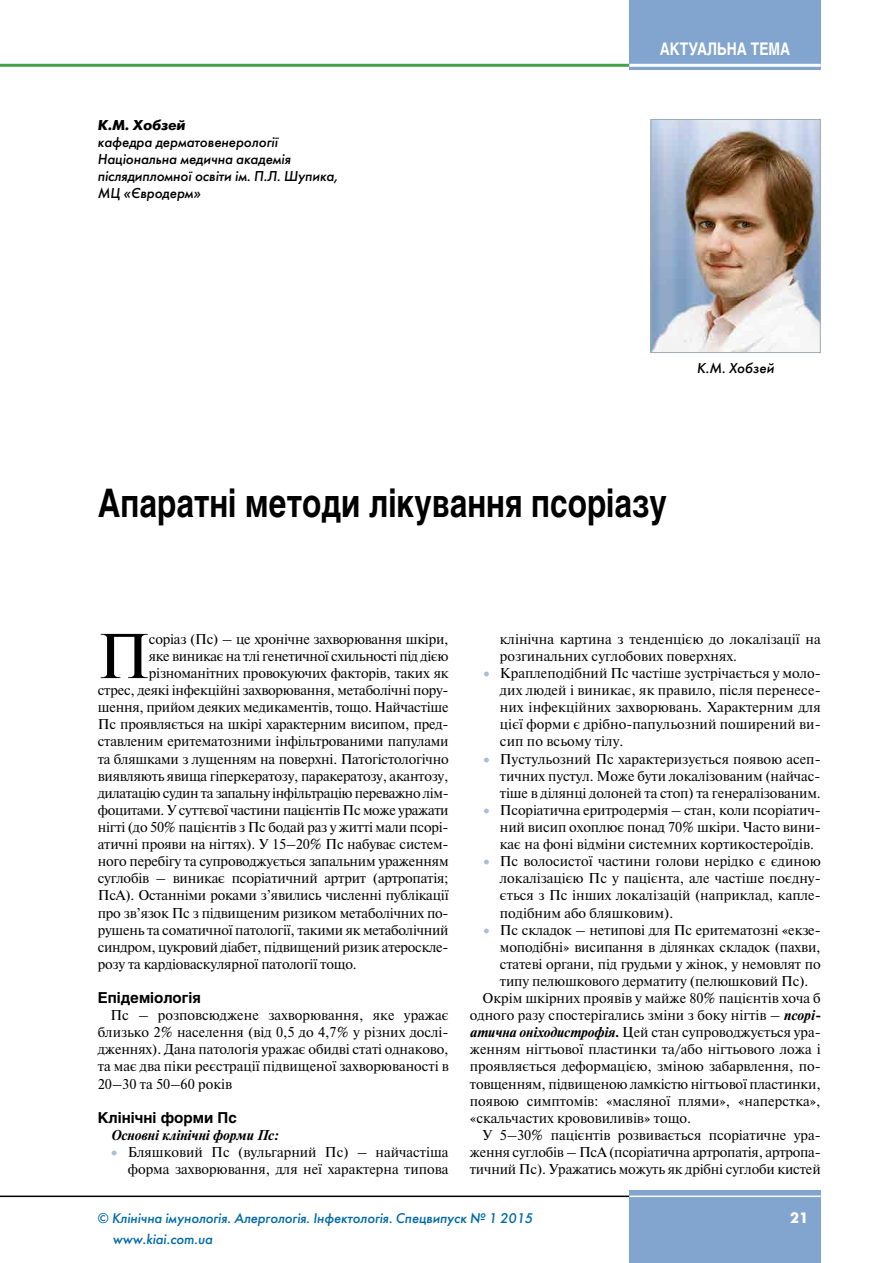
<style>
.page{position:relative;width:893px;height:1263px;background:#fff}
.page>*{position:absolute;margin:0;border:0;box-sizing:border-box;transform-origin:0 0}
.t1{font:63.15px "Newton C";color:#000}
.t2{font:700 39px "Helios";color:#000;scale:.8 1}
.t3{font:700 17.25px "Helios";color:#fff;scale:.8 1}
.t4{font:700 15px "Helios";color:#000}
.t5{font:700 15px "Futuris C";color:#fff}
.t6{font:14.25px/17.1px "Newton C";letter-spacing:-.015em;color:#000;text-align:justify}
.t7{font:italic 14.25px/17.1px "Futuris C";color:#000}
.t8{font:italic 700 14.25px "Newton C";color:#000}
.t9{font:italic 700 14.25px "Futuris C";color:#000}
.t10{font:italic 13.95px "Futuris C";color:#006aa9}
.s1{color:#aabedc}
.s2{font-weight:700;font-style:italic}
</style>
<div class="page">
<div style="left:629px;top:1191px;width:192px;height:72px;background:#81a5ce"></div>
<hr style="left:0;top:1195px;width:629px;height:2px;background:#000">
<hr style="left:629px;top:1195px;width:192px;height:2px;background:#fff">
<div style="left:629px;top:0;width:192px;height:70px;background:#81a5ce"></div>
<hr style="left:0;top:64px;width:629px;height:3px;background:#47a149">
<hr style="left:629px;top:64px;width:192px;height:3px;background:#fff">
<img style="left:653px;top:121px;width:166px;height:230px">
<div style="left:651px;top:119px;width:170px;height:234px;border:1px solid #a0abaf"></div>
<p class="t9" style="left:98px;top:117px;width:89px">К.М. Хобзей</p>
<p class="t7" style="left:98px;top:133px;width:242px">кафедра дерматовенерології<br>Національна медична академія післядипломної освіти ім. П.Л. Шупика,<br>МЦ «Євродерм»</p>
<p class="t3" style="left:660px;top:39px;width:165px">АКТУАЛЬНА ТЕМА</p>
<p class="t7" style="left:697px;top:359px;width:79px">К.М. Хобзей</p>
<h2 class="t2" style="left:98px;top:480px;width:713px">Апаратні методи лікування псоріазу</h2>
<h1 class="t1" style="left:98px;top:622px;width:54px">П</h1>
<p class="t6" style="left:149px;top:630px;width:301px">соріаз (Пс) – це хронічне захворювання шкіри,</p>
<p class="t6" style="left:149px;top:648px;width:301px">яке виникає на тлі генетичної схильності під дією</p>
<p class="t6" style="left:149px;top:665px;width:301px">різноманітних провокуючих факторів, таких як</p>
<p class="t6" style="left:98px;top:682px;width:352px">стрес, деякі інфекційні захворювання, метаболічні пору-</p>
<p class="t6" style="left:98px;top:699px;width:352px">шення, прийом деяких медикаментів, тощо. Найчастіше</p>
<p class="t6" style="left:98px;top:716px;width:352px">Пс проявляється на шкірі характерним висипом, пред-</p>
<p class="t6" style="left:98px;top:733px;width:352px">ставленим еритематозними інфільтрованими папулами</p>
<p class="t6" style="left:98px;top:750px;width:352px">та бляшками з лущенням на поверхні. Патогістологічно</p>
<p class="t6" style="left:98px;top:767px;width:352px">виявляють явища гіперкератозу, паракератозу, акантозу,</p>
<p class="t6" style="left:98px;top:784px;width:352px">дилатацію судин та запальну інфільтрацію переважно лім-</p>
<p class="t6" style="left:98px;top:801px;width:352px">фоцитами. У суттєвої частини пацієнтів Пс може уражати</p>
<p class="t6" style="left:98px;top:819px;width:352px">нігті (до 50% пацієнтів з Пс бодай раз у житті мали псорі-</p>
<p class="t6" style="left:98px;top:836px;width:352px">атичні прояви на нігтях). У 15–20% Пс набуває систем-</p>
<p class="t6" style="left:98px;top:853px;width:352px">ного перебігу та супроводжується запальним ураженням</p>
<p class="t6" style="left:98px;top:870px;width:352px">суглобів – виникає псоріатичний артрит (артропатія;</p>
<p class="t6" style="left:98px;top:887px;width:352px">ПсА). Останніми роками з’явились численні публікації</p>
<p class="t6" style="left:98px;top:904px;width:352px">про зв’язок Пс з підвищеним ризиком метаболічних по-</p>
<p class="t6" style="left:98px;top:921px;width:352px">рушень та соматичної патології, такими як метаболічний</p>
<p class="t6" style="left:98px;top:938px;width:352px">синдром, цукровий діабет, підвищений ризик атероскле-</p>
<p class="t6" style="left:98px;top:955px;width:260px">розу та кардіоваскулярної патології тощо.</p>
<p class="t4" style="left:98px;top:989px;width:105px">Епідеміологія</p>
<p class="t6" style="left:98px;top:1007px;width:353px;text-indent:13px">Пс – розповсюджене захворювання, яке уражає близько 2% населення (від 0,5 до 4,7% у різних дослі&shy;дженнях). Дана патологія уражає обидві статі однаково, та має два піки реєстрації підвищеної захворюваності в 20–30 та 50–60 років</p>
<p class="t4" style="left:98px;top:1109px;width:141px">Клінічні форми Пс</p>
<p class="t8" style="left:111px;top:1127px;width:169px">Основні клінічні форми Пс:</p>
<p class="t6" style="left:111px;top:1143px;width:339px;text-align:right"><span class="s1">•</span> Бляшковий Пс (вульгарний Пс) – найчастіша форма захворювання, для неї характерна типова</p>
<p class="t6" style="left:500px;top:630px;width:322px">клінічна картина з тенденцією до локалізації на розгинальних суглобових поверхнях.</p>
<p class="t6" style="left:500px;top:665px;width:322px;text-indent:-16px"><span class="s1">•</span> Краплеподібний Пс частіше зустрічається у моло&shy;дих людей і виникає, як правило, після перенесе&shy;них інфекційних захворювань. Характерним для цієї форми є дрібно-папульозний поширений ви&shy;сип по всьому тілу.</p>
<p class="t6" style="left:500px;top:750px;width:322px;text-indent:-16px"><span class="s1">•</span> Пустульозний Пс характеризується появою асеп&shy;тичних пустул. Може бути локалізованим (найчас&shy;тіше в ділянці долоней та стоп) та генералізованим.</p>
<p class="t6" style="left:500px;top:801px;width:322px;text-indent:-16px"><span class="s1">•</span> Псоріатична еритродермія – стан, коли псоріатич&shy;ний висип охоплює понад 70% шкіри. Часто вини&shy;кає на фоні відміни системних кортикостероїдів.</p>
<p class="t6" style="left:500px;top:853px;width:322px;text-indent:-16px"><span class="s1">•</span> Пс волосистої частини голови нерідко є єдиною локалізацією Пс у пацієнта, але частіше поєдну&shy;ється з Пс інших локалізацій (наприклад, капле&shy;подібним або бляшковим).</p>
<p class="t6" style="left:483px;top:921px;width:339px"><span class="s1">•</span> Пс складок – нетипові для Пс еритематозні «екзе-</p>
<p class="t6" style="left:500px;top:938px;width:322px">моподібні» висипання в ділянках складок (пахви,</p>
<p class="t6" style="left:500px;top:955px;width:322px">статеві органи, під грудьми у жінок, у немовлят по</p>
<p class="t6" style="left:500px;top:972px;width:310px">типу пелюшкового дерматиту (пелюшковий Пс).</p>
<p class="t6" style="left:483px;top:990px;width:340px">Окрім шкірних проявів у майже 80% пацієнтів хоча б</p>
<p class="t6" style="left:470px;top:1007px;width:352px">одного разу спостерігались зміни з боку нігтів – <span class="s2">псорі-</span></p>
<p class="t6" style="left:470px;top:1024px;width:352px"><span class="s2">атична оніходистрофія.</span> Цей стан супроводжується ура-</p>
<p class="t6" style="left:470px;top:1041px;width:352px">женням нігтьової пластинки та/або нігтьового ложа і</p>
<p class="t6" style="left:470px;top:1058px;width:352px">проявляється деформацією, зміною забарвлення, по-</p>
<p class="t6" style="left:470px;top:1075px;width:352px">товщенням, підвищеною ламкістю нігтьової пластинки,</p>
<p class="t6" style="left:470px;top:1092px;width:352px">появою симптомів: «масляної плями», «наперстка»,</p>
<p class="t6" style="left:470px;top:1109px;width:223px">«скальчастих крововиливів» тощо.</p>
<p class="t6" style="left:483px;top:1126px;width:340px">У 5–30% пацієнтів розвивається псоріатичне ура-</p>
<p class="t6" style="left:470px;top:1143px;width:352px">ження суглобів – ПсА (псоріатична артропатія, артропа-</p>
<p class="t6" style="left:470px;top:1161px;width:352px">тичний Пс). Уражатись можуть як дрібні суглоби кистей</p>
<p class="t10" style="left:98px;top:1209px;width:437px">© Клінічна імунологія. Алергологія. Інфектологія. Спецвипуск № 1 2015</p>
<p class="t5" style="left:790px;top:1209px;width:19px">21</p>
<p class="t10" style="left:113px;top:1231px;width:102px">www.kiai.com.ua</p>
</div>
